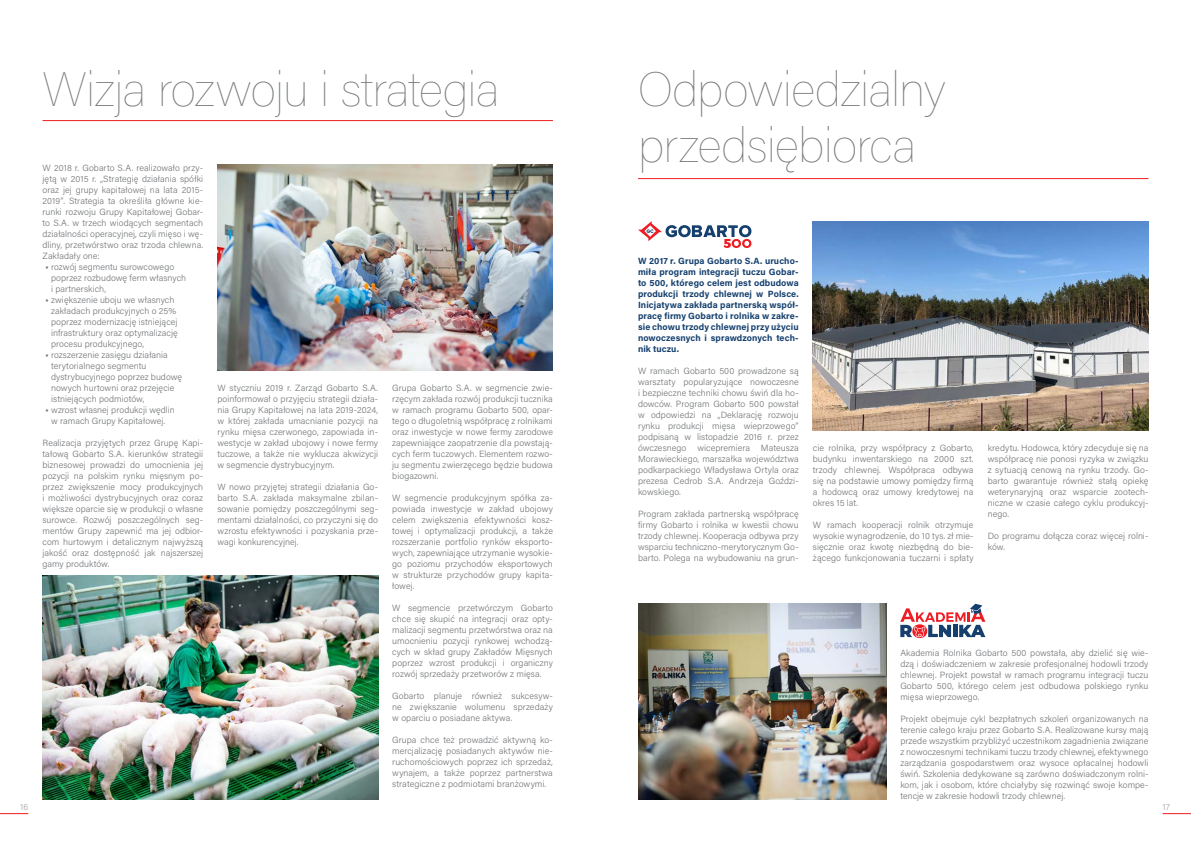
<style>
.page{position:relative;width:1191px;height:842px;background:#fff}
.page>*{position:absolute;margin:0;border:0;box-sizing:border-box;transform-origin:0 0}
.t1{font:100 48px "Acumin Pro";letter-spacing:-.02em;color:#76787b}
.t2{font:300 9px/11px "Acumin Pro";letter-spacing:.005em;color:#76787b;text-align:justify}
.t3{font:700 9px/11px "Acumin Pro";letter-spacing:.01em;color:#15406e;text-align:justify}
.t4{font:300 9px "Acumin Pro";color:#a8a9ad}
.s1{font-family:"Montserrat";font-weight:700}
</style>
<div class="page">
<svg style="left:0;top:813px;width:28px;height:1px"></svg>
<svg style="left:1162px;top:813px;width:29px;height:1px"></svg>
<hr style="left:43px;top:120px;width:510px;height:1px;background:#ee1d23">
<hr style="left:638px;top:178px;width:510px;height:1px;background:#ee1d23">
<img style="left:217px;top:164px;width:336px;height:206px">
<img style="left:43px;top:576px;width:335px;height:223px">
<img style="left:638px;top:604px;width:248px;height:195px">
<img style="left:813px;top:221px;width:335px;height:210px">
<svg style="left:638px;top:221px;width:113px;height:27px"></svg>
<svg style="left:900px;top:604px;width:85px;height:33px"></svg>
<h1 class="t1" style="left:43px;top:57px;width:458px">Wizja rozwoju i strategia</h1>
<h1 class="t1" style="left:638px;top:57px;width:310px">Odpowiedzialny</h1>
<p class="t2" style="left:43px;top:162px;width:162px">W 2018 r. Gobarto S. A. realizowało przy-</p>
<p class="t2" style="left:43px;top:173px;width:162px">jętą w 2015 r. „Strategię działania spółki oraz jej grupy kapitałowej na lata 2015- 2019”. Strategia ta określiła główne kie&shy;runki rozwoju Grupy Kapitałowej Gobar&shy;to S.A. w trzech wiodących segmentach działalności operacyjnej, czyli mięso i wę&shy;dliny, przetwórstwo oraz trzoda chlewna.<br>Zakładały one:</p>
<p class="t2" style="left:51px;top:261px;width:137px;text-align:left;text-indent:-6px"><span class="s1">•</span> rozwój segmentu surowcowego poprzez rozbudowę ferm własnych i partnerskich,</p>
<p class="t2" style="left:51px;top:294px;width:128px;text-align:left;text-indent:-6px"><span class="s1">•</span> zwiększenie uboju we własnych zakładach produkcyjnych o 25% poprzez modernizację istniejącej infrastruktury oraz optymalizację procesu produkcyjnego,</p>
<p class="t2" style="left:51px;top:349px;width:133px;text-align:left;text-indent:-6px"><span class="s1">•</span> rozszerzenie zasięgu działania terytorialnego segmentu dystrybucyjnego poprzez budowę nowych hurtowni oraz przejęcie istniejących podmiotów,</p>
<p class="t2" style="left:45px;top:404px;width:131px;text-align:center"><span class="s1">•</span> wzrost własnej produkcji wędlin w ramach Grupy Kapitałowej.</p>
<p class="t2" style="left:43px;top:437px;width:162px">Realizacja przyjętych przez Grupę Kapi&shy;tałową Gobarto S. A. kierunków strategii biznesowej prowadzi do umocnienia jej pozycji na polskim rynku mięsnym po&shy;przez zwiększenie mocy produkcyjnych i możliwości dystrybucyjnych oraz coraz większe oparcie się w produkcji o własne surowce. Rozwój poszczególnych seg&shy;mentów Grupy zapewnić ma jej odbior&shy;com hurtowym i detalicznym najwyższą jakość oraz dostępność jak najszerszej gamy produktów.</p>
<p class="t2" style="left:217px;top:382px;width:162px">W styczniu 2019 r. Zarząd Gobarto S.A. poinformował o przyjęciu strategii działa&shy;nia Grupy Kapitałowej na lata 2019-2024, w której zakłada umacnianie pozycji na rynku mięsa czerwonego, zapowiada in&shy;westycje w zakład ubojowy i nowe fermy tuczowe, a także nie wyklucza akwizycji w segmencie dystrybucyjnym.</p>
<p class="t2" style="left:217px;top:481px;width:162px">W nowo przyjętej strategii działania Go&shy;barto S.A. zakłada maksymalne zbilan&shy;sowanie pomiędzy poszczególnymi seg&shy;mentami działalności, co przyczyni się do wzrostu efektywności i pozyskania prze&shy;wagi konkurencyjnej.</p>
<p class="t2" style="left:392px;top:382px;width:162px">Grupa Gobarto S.A. w segmencie zwie&shy;rzęcym zakłada rozwój produkcji tucznika w ramach programu Gobarto 500, opar&shy;tego o długoletnią współpracę z rolnikami oraz inwestycje w nowe fermy zarodowe zapewniające zaopatrzenie dla powstają&shy;cych ferm tuczowych. Elementem rozwo&shy;ju segmentu zwierzęcego będzie budowa biogazowni.</p>
<p class="t2" style="left:392px;top:492px;width:162px">W segmencie produkcyjnym spółka za&shy;powiada inwestycje w zakład ubojowy celem zwiększenia efektywności kosz&shy;towej i optymalizacji produkcji, a także rozszerzanie portfolio rynków eksporto&shy;wych, zapewniające utrzymanie wysokie&shy;go poziomu przychodów eksportowych w strukturze przychodów grupy kapita&shy;łowej.</p>
<p class="t2" style="left:392px;top:602px;width:162px">W segmencie przetwórczym Gobarto chce się skupić na integracji oraz opty&shy;malizacji segmentu przetwórstwa oraz na umocnieniu pozycji rynkowej wchodzą&shy;cych w skład grupy Zakładów Mięsnych poprzez wzrost produkcji i organiczny rozwój sprzedaży przetworów z mięsa.</p>
<p class="t2" style="left:392px;top:690px;width:162px">Gobarto planuje również sukcesyw&shy;ne zwiększanie wolumenu sprzedaży w oparciu o posiadane aktywa.</p>
<p class="t2" style="left:392px;top:734px;width:162px">Grupa chce też prowadzić aktywną ko&shy;mercjalizację posiadanych aktywów nie&shy;ruchomościowych poprzez ich sprzedaż, wynajem, a także poprzez partnerstwa strategiczne z podmiotami branżowymi.</p>
<h1 class="t1" style="left:638px;top:113px;width:280px">przedsiębiorca</h1>
<p class="t3" style="left:638px;top:255px;width:162px">W 2017 r. Grupa Gobarto S.A. urucho&shy;miła program integracji tuczu Gobar&shy;to 500, którego celem jest odbudowa produkcji trzody chlewnej w Polsce.<br>Inicjatywa zakłada partnerską współ&shy;pracę firmy Gobarto i rolnika w zakre&shy;sie chowu trzody chlewnej przy użyciu nowoczesnych i sprawdzonych tech&shy;nik tuczu.</p>
<p class="t2" style="left:638px;top:365px;width:162px">W ramach Gobarto 500 prowadzone są warsztaty popularyzujące nowoczesne i bezpieczne techniki chowu świń dla ho&shy;dowców. Program Gobarto 500 powstał w odpowiedzi na „Deklarację rozwoju rynku produkcji mięsa wieprzowego” podpisaną w listopadzie 2016 r. przez ówczesnego wicepremiera Mateusza Morawieckiego, marszałka województwa podkarpackiego Władysława Ortyla oraz prezesa Cedrob S.A. Andrzeja Goździ&shy;kowskiego.</p>
<p class="t2" style="left:638px;top:508px;width:162px">Program zakłada partnerską współpracę firmy Gobarto i rolnika w kwestii chowu trzody chlewnej. Kooperacja odbywa przy wsparciu techniczno-merytorycznym Go&shy;barto. Polega na wybudowaniu na grun-</p>
<p class="t2" style="left:813px;top:442px;width:162px">cie rolnika, przy współpracy z Gobarto, budynku inwentarskiego na 2000 szt. trzody chlewnej. Współpraca odbywa się na podstawie umowy pomiędzy firmą a hodowcą oraz umowy kredytowej na okres 15 lat.</p>
<p class="t2" style="left:813px;top:519px;width:162px">W ramach kooperacji rolnik otrzymuje wysokie wynagrodzenie, do 10 tys. zł mie&shy;sięcznie oraz kwotę niezbędną do bie&shy;żącego funkcjonowania tuczarni i spłaty</p>
<p class="t2" style="left:987px;top:442px;width:162px">kredytu. Hodowca, który zdecyduje się na współpracę nie ponosi ryzyka w związku z sytuacją cenową na rynku trzody. Go&shy;barto gwarantuje również stałą opiekę weterynaryjną oraz wsparcie zootech&shy;niczne w czasie całego cyklu produkcyj&shy;nego.</p>
<p class="t2" style="left:987px;top:530px;width:162px">Do programu dołącza coraz więcej rolni&shy;ków.</p>
<p class="t2" style="left:900px;top:647px;width:250px">Akademia Rolnika Gobarto 500 powstała, aby dzielić się wie&shy;dzą i doświadczeniem w zakresie profesjonalnej hodowli trzody chlewnej. Projekt powstał w ramach programu integracji tuczu Gobarto 500, którego celem jest odbudowa polskiego rynku mięsa wieprzowego.</p>
<p class="t2" style="left:900px;top:713px;width:250px">Projekt obejmuje cykl bezpłatnych szkoleń organizowanych na terenie całego kraju przez Gobarto S.A. Realizowane kursy mają przede wszystkim przybliżyć uczestnikom zagadnienia związane z nowoczesnymi technikami tuczu trzody chlewnej, efektywnego zarządzania gospodarstwem oraz wysoce opłacalnej hodowli świń. Szkolenia dedykowane są zarówno doświadczonym rolni&shy;kom, jak i osobom, które chciałyby się rozwinąć swoje kompe&shy;tencje w zakresie hodowli trzody chlewnej.</p>
<p class="t4" style="left:20px;top:800px;width:10px">16</p>
<p class="t4" style="left:1162px;top:800px;width:9px">17</p>
</div>
